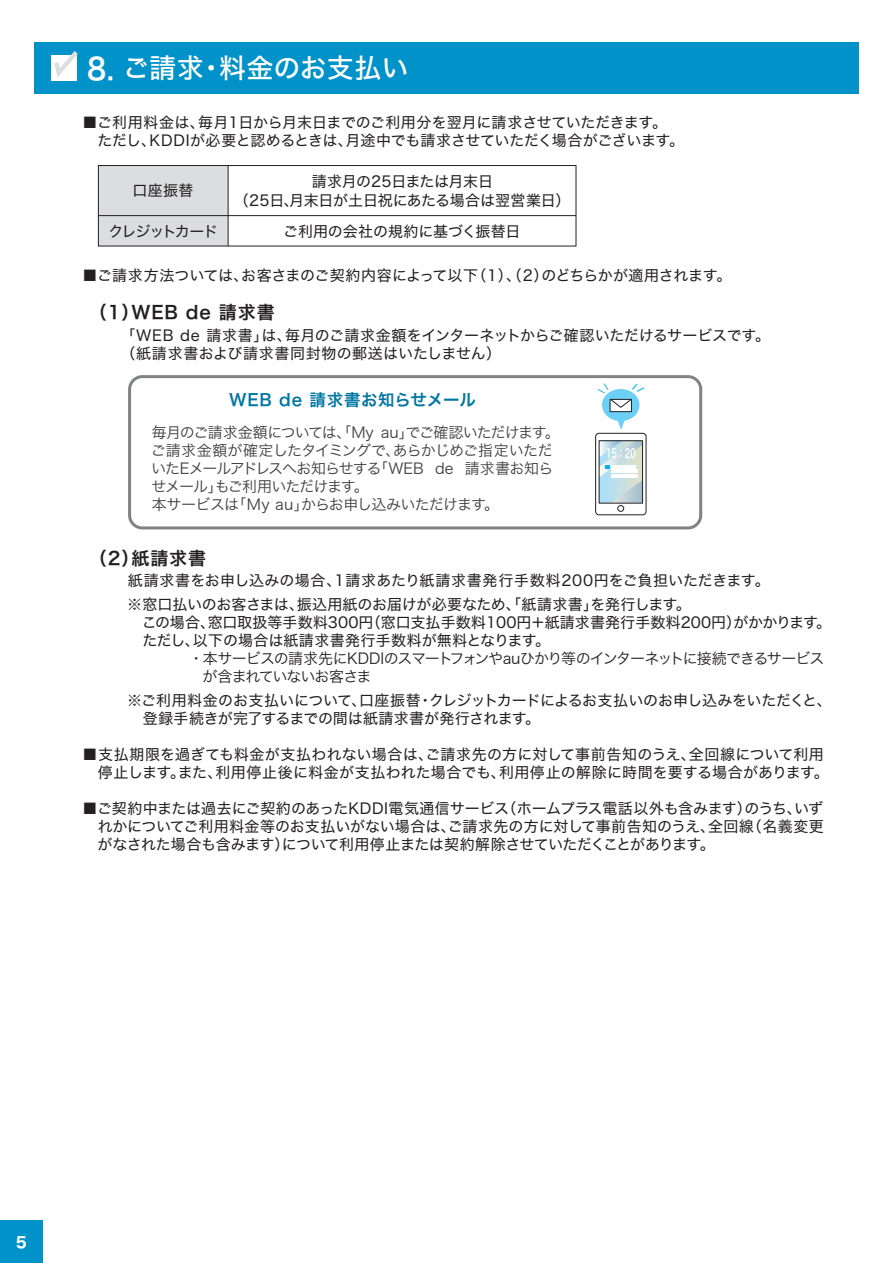
<style>
.page{position:relative;width:893px;height:1263px;background:#fff}
.page>*{position:absolute;margin:0;border:0;box-sizing:border-box;transform-origin:0 0}
.t1{font:27px "Hira Kaku Std W5";color:#fff}
.t2{font:18px "Hira Kaku Std W6";letter-spacing:.05em;color:#231f20}
.t3{font:16.5px "Hira Kaku Std W6";letter-spacing:.03em;color:#0076a3}
.t4{font:15px/18px "Hira Kaku Std W4";color:#231f20}
.t5{font:15px/18px "Hira Kaku Std W3";letter-spacing:-.05em;color:#3e3e3f}
.t6{font:15px/18px "Hira Kaku Std W3";letter-spacing:-.06em;color:#231f20}
.t7{font:15px "Hira Kaku Std W4";letter-spacing:-.085em;color:#231f20}
.t8{font:15px "Hira Kaku Std W7";color:#fff}
.t9{font:12.6px "Hira Kaku Pro N W6";color:#fff;scale:.62 1}
.s1{font-family:"Hira Kaku Std W6";font-size:29.7px}
.s2{font-family:"Hira Kaku Std W6"}
</style>
<div class="page">
<div style="left:0;top:1220px;width:43px;height:43px;background:#0092c8"></div>
<div style="left:98px;top:166px;width:130px;height:80px;background:#dcdddf"></div>
<div style="left:98px;top:165px;width:478px;height:81px;border:1px solid #231f20"></div>
<hr style="left:98px;top:215px;width:478px;height:1px;background:#231f20">
<hr style="left:228px;top:166px;width:1px;height:80px;background:#231f20">
<div style="left:34px;top:43px;width:825px;height:51px;background:#0092c8"></div>
<svg style="left:51px;top:51px;width:27px;height:30px"></svg>
<svg style="left:128px;top:375px;width:575px;height:155px"></svg>
<svg style="left:596px;top:433px;width:50px;height:82px"></svg>
<div style="left:603px;top:390px;width:36px;height:30px;background:#6bcff6;border-radius:50%"></div>
<div style="left:602px;top:389px;width:37px;height:32px;border:1px solid #6bcff6;border-radius:50%"></div>
<svg style="left:616px;top:418px;width:10px;height:13px"></svg>
<svg style="left:601px;top:442px;width:40px;height:60px;background:#c2dce2"></svg>
<hr style="left:611px;top:465px;width:24px;height:4px;background:#fff">
<hr style="left:611px;top:470px;width:26px;height:3px;background:#fff">
<hr style="left:611px;top:474px;width:26px;height:3px;background:#fff">
<div style="left:610px;top:399px;width:22px;height:13px;background:#fff;border:1px solid #231f20"></div>
<svg style="left:597px;top:382px;width:49px;height:26px"></svg>
<div style="left:595px;top:433px;width:51px;height:82px;border:1px solid #231f20;border-radius:3px"></div>
<div style="left:599px;top:440px;width:44px;height:64px;border:1px solid #231f20"></div>
<div style="left:617px;top:505px;width:7px;height:7px;border:1px solid #231f20;border-radius:50%"></div>
<h1 class="t1" style="left:87px;top:48px;width:323px"><span class="s1">8</span><span class="s2">.</span> ご請求・料金のお支払い</h1>
<p class="t4" style="left:97px;top:113px;width:588px;text-indent:-15px">■ご利用料金は、毎月1日から月末日までのご利用分を翌月に請求させていただきます。ただし、KDDIが必要と認めるときは、月途中でも請求させていただく場合がございます。</p>
<p class="t4" style="left:133px;top:182px;width:62px">口座振替</p>
<p class="t4" style="left:234px;top:171px;width:338px;line-height:19.5px;text-align:center">請求月の25日または月末日<br>（25日、月末日が土日祝にあたる場合は翌営業日）</p>
<p class="t7" style="left:108px;top:220px;width:111px">クレジットカード</p>
<p class="t4" style="left:283px;top:222px;width:239px">ご利用の会社の規約に基づく振替日</p>
<p class="t4" style="left:83px;top:266px;width:650px">■ご請求方法ついては、お客さまのご契約内容によって以下（1）、（2）のどちらかが適用されます。</p>
<p class="t2" style="left:89px;top:298px;width:187px">（1）WEB de 請求書</p>
<p class="t4" style="left:120px;top:326px;width:651px">「WEB de 請求書」は、毎月のご請求金額をインターネットからご確認いただけるサービスです。（紙請求書および請求書同封物の郵送はいたしません）</p>
<p class="t3" style="left:229px;top:388px;width:248px">WEB de 請求書お知らせメール</p>
<p class="t5" style="left:151px;top:423px;width:411px">毎月のご請求金額については、「My au」でご確認いただけます。ご請求金額が確定したタイミングで、あらかじめご指定いただいたEメールアドレスへお知らせする「WEB de 請求書お知らせメール」もご利用いただけます。<br>本サービスは「My au」からお申し込みいただけます。</p>
<p class="t9" style="left:606px;top:442px;width:50px">15：20</p>
<p class="t2" style="left:89px;top:544px;width:119px">（2）紙請求書</p>
<p class="t4" style="left:127px;top:569px;width:644px;line-height:24px">紙請求書をお申し込みの場合、1請求あたり紙請求書発行手数料200円をご負担いただきます。※窓口払いのお客さまは、振込用紙のお届けが必要なため、「紙請求書」を発行します。</p>
<p class="t4" style="left:142px;top:614px;width:691px">この場合、窓口取扱等手数料300円（窓口支払手数料100円＋紙請求書発行手数料200円）がかかります。ただし、以下の場合は紙請求書発行手数料が無料となります。</p>
<p class="t6" style="left:203px;top:650px;width:623px;text-indent:-14px">・本サービスの請求先にKDDIのスマートフォンやauひかり等のインターネットに接続できるサービスが含まれていないお客さま</p>
<p class="t4" style="left:143px;top:692px;width:690px;text-indent:-16px">※ご利用料金のお支払いについて、口座振替・クレジットカードによるお支払いのお申し込みをいただくと、登録手続きが完了するまでの間は紙請求書が発行されます。</p>
<p class="t4" style="left:98px;top:746px;width:732px;text-indent:-15px">■支払期限を過ぎても料金が支払われない場合は、ご請求先の方に対して事前告知のうえ、全回線について利用停止します。また、利用停止後に料金が支払われた場合でも、利用停止の解除に時間を要する場合があります。</p>
<p class="t4" style="left:98px;top:800px;width:728px;text-align:justify;text-indent:-15px">■ご契約中または過去にご契約のあったKDDI電気通信サービス（ホームプラス電話以外も含みます）のうち、いずれかについてご利用料金等のお支払いがない場合は、ご請求先の方に対して事前告知のうえ、全回線（名義変更がなされた場合も含みます）について利用停止または契約解除させていただくことがあります。</p>
<p class="t8" style="left:16px;top:1231px;width:13px">5</p>
</div>
